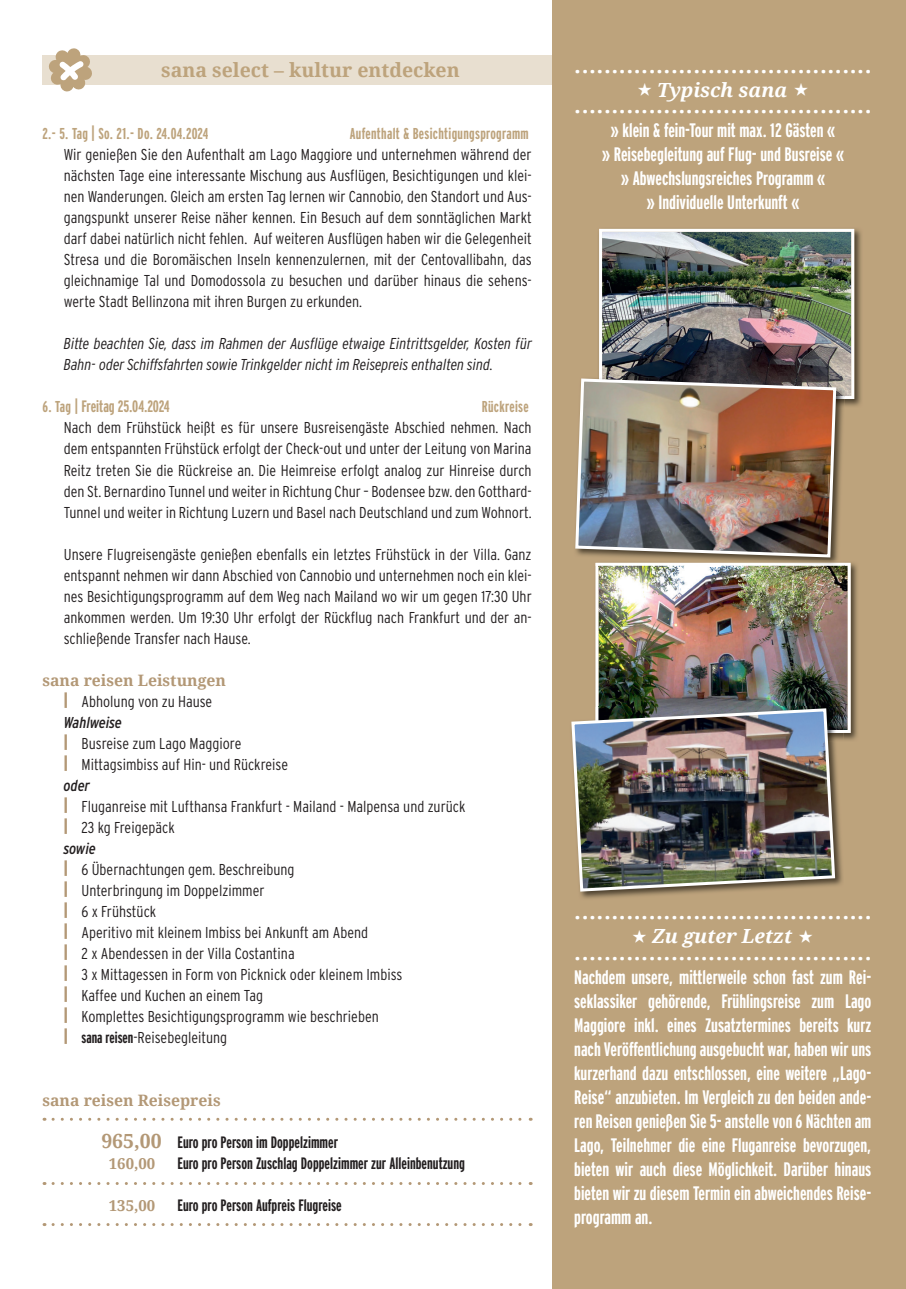
<style>
.page{position:relative;width:906px;height:1289px;background:#fff}
.page>*{position:absolute;margin:0;border:0;box-sizing:border-box;transform-origin:0 0}
.t1{font:700 22.5px "Droid Serif";color:#fff}
.t2{font:700 19.5px/24px "Interstate Compressed";color:#fff;text-align:center}
.t3{font:700 19.5px "Droid Serif";color:#bda37c}
.t4{font:italic 700 19.5px "Droid Serif";color:#fff}
.t5{font:700 16.5px "Interstate Compressed";color:#231f20}
.t6{font:700 16.5px "Interstate Compressed";letter-spacing:-.005em;color:#bda37c}
.t7{font:300 15.75px/21px "Interstate Condensed";color:#231f20;text-align:justify}
.t8{font:italic 300 15.75px/21px "Interstate Condensed";color:#231f20}
.t9{font:700 15.75px "Interstate Compressed";letter-spacing:.02em;color:#bda37c}
.t10{font:700 15.75px "Droid Serif";color:#b39876}
.t11{font:700 15px "Droid Serif";color:#b39876}
.s1{font-size:15.75px}
.s2{font-weight:900;color:#b39876}
.s3{font-weight:400;font-style:italic}
.s4{font-family:"Interstate Compressed";font-weight:700}
.s5{font-family:"Droid Serif";font-size:19.5px;color:#b39876}
</style>
<div class="page">
<div style="left:43px;top:55px;width:510px;height:29px;background:#e8dfd0"></div>
<div style="left:553px;top:0;width:353px;height:1288px;background:#bda37c"></div>
<svg style="left:48px;top:48px;width:45px;height:44px"></svg>
<img style="left:599px;top:228px;width:262px;height:178px">
<img style="left:599px;top:229px;width:255px;height:170px">
<img style="left:843px;top:562px;width:14px;height:178px">
<img style="left:595px;top:563px;width:255px;height:170px">
<img style="left:690px;top:408px;width:153px;height:152px">
<img style="left:838px;top:377px;width:6px;height:22px">
<img style="left:595px;top:560px;width:249px;height:3px">
<img style="left:598px;top:566px;width:246px;height:1px">
<img style="left:595px;top:563px;width:249px;height:3px">
<img style="left:575px;top:377px;width:263px;height:182px">
<img style="left:580px;top:764px;width:262px;height:135px">
<img style="left:836px;top:706px;width:7px;height:27px">
<img style="left:571px;top:706px;width:265px;height:187px">
<svg style="left:53px;top:1117px;width:478px;height:3px"></svg>
<svg style="left:53px;top:1182px;width:478px;height:2px"></svg>
<svg style="left:53px;top:1223px;width:478px;height:2px"></svg>
<p class="t3" style="left:161px;top:59px;width:300px">sana select – kultur entdecken</p>
<h1 class="t1" style="left:574px;top:52px;width:299px">........................................</h1>
<p class="t4" style="left:657px;top:78px;width:132px">Typisch sana</p>
<h1 class="t1" style="left:574px;top:92px;width:299px">........................................</h1>
<p class="t2" style="left:602px;top:118px;width:244px">» klein &amp; fein-Tour mit max. 12 Gästen «<br>» Reisebegleitung auf Flug- und Busreise « » Abwechslungsreiches Programm «<br>» Individuelle Unterkunft «</p>
<p class="t9" style="left:43px;top:125px;width:167px">2.- 5. Tag | So. 21.- Do. 24.04.2024</p>
<p class="t9" style="left:350px;top:125px;width:180px">Aufenthalt &amp; Besichtigungsprogramm</p>
<p class="t7" style="left:64px;top:144px;width:469px">Wir genießen Sie den Aufenthalt am Lago Maggiore und unternehmen während der nächsten Tage eine interessante Mischung aus Ausflügen, Besichtigungen und klei&shy;nen Wanderungen. Gleich am ersten Tag lernen wir Cannobio, den Standort und Aus&shy;gangspunkt unserer Reise näher kennen. Ein Besuch auf dem sonntäglichen Markt darf dabei natürlich nicht fehlen. Auf weiteren Ausflügen haben wir die Gelegenheit Stresa und die Boromäischen Inseln kennenzulernen, mit der Centovallibahn, das gleichnamige Tal und Domodossola zu besuchen und darüber hinaus die sehens&shy;werte Stadt Bellinzona mit ihren Burgen zu erkunden.</p>
<p class="t8" style="left:64px;top:333px;width:469px">Bitte beachten Sie, dass im Rahmen der Ausflüge etwaige Eintrittsgelder, Kosten für<br>Bahn- oder Schiffsfahrten sowie Trinkgelder nicht im Reisepreis enthalten sind.</p>
<p class="t6" style="left:43px;top:397px;width:129px"><span class="s1">6. Tag |</span> Freitag 25.04.2024</p>
<p class="t9" style="left:482px;top:398px;width:48px">Rückreise</p>
<p class="t7" style="left:64px;top:417px;width:469px">Nach dem Frühstück heißt es für unsere Busreisengäste Abschied nehmen. Nach dem entspannten Frühstück erfolgt der Check-out und unter der Leitung von Marina Reitz treten Sie die Rückreise an. Die Heimreise erfolgt analog zur Hinreise durch den St. Bernardino Tunnel und weiter in Richtung Chur – Bodensee bzw. den Gotthard-Tunnel und weiter in Richtung Luzern und Basel nach Deutschland und zum Wohnort.</p>
<p class="t7" style="left:64px;top:543px;width:469px">Unsere Flugreisengäste genießen ebenfalls ein letztes Frühstück in der Villa. Ganz entspannt nehmen wir dann Abschied von Cannobio und unternehmen noch ein klei&shy;nes Besichtigungsprogramm auf dem Weg nach Mailand wo wir um gegen 17:30 Uhr ankommen werden. Um 19:30 Uhr erfolgt der Rückflug nach Frankfurt und der an&shy;schließende Transfer nach Hause.</p>
<p class="t10" style="left:43px;top:671px;width:185px">sana reisen Leistungen</p>
<p class="t7" style="left:64px;top:690px;width:403px;text-align:left"><span class="s2">|</span> Abholung von zu Hause<br><span class="s3">Wahlweise<br></span><span class="s2">|</span> Busreise zum Lago Maggiore<br><span class="s2">|</span> Mittagsimbiss auf Hin- und Rückreise<br><span class="s3">oder<br></span><span class="s2">|</span> Fluganreise mit Lufthansa Frankfurt - Mailand - Malpensa und zurück <span class="s2">|</span> 23 kg Freigepäck<br><span class="s3">sowie<br></span><span class="s2">|</span> 6 Übernachtungen gem. Beschreibung<br><span class="s2">|</span> Unterbringung im Doppelzimmer<br><span class="s2">|</span> 6 x Frühstück<br><span class="s2">|</span> Aperitivo mit kleinem Imbiss bei Ankunft am Abend<br><span class="s2">|</span> 2 x Abendessen in der Villa Costantina<br><span class="s2">|</span> 3 x Mittagessen in Form von Picknick oder kleinem Imbiss<br><span class="s2">|</span> Kaffee und Kuchen an einem Tag<br><span class="s2">|</span> Komplettes Besichtigungsprogramm wie beschrieben<br><span class="s2">|</span> <span class="s4">sana reisen</span>-Reisebegleitung</p>
<h1 class="t1" style="left:574px;top:898px;width:299px">........................................</h1>
<p class="t4" style="left:652px;top:924px;width:142px">Zu guter Letzt</p>
<h1 class="t1" style="left:574px;top:938px;width:299px">........................................</h1>
<p class="t2" style="left:574px;top:964px;width:299px;text-align:justify">Nachdem unsere, mittlerweile schon fast zum Rei&shy;seklassiker gehörende, Frühlingsreise zum Lago Maggiore inkl. eines Zusatztermines bereits kurz nach Veröffentlichung ausgebucht war, haben wir uns kurzerhand dazu entschlossen, eine weitere „Lago-Reise“ anzubieten. Im Vergleich zu den beiden ande&shy;ren Reisen genießen Sie 5- anstelle von 6 Nächten am Lago, Teilnehmer die eine Fluganreise bevorzugen, bieten wir auch diese Möglichkeit. Darüber hinaus bieten wir zu diesem Termin ein abweichendes Reise&shy;programm an.</p>
<p class="t10" style="left:43px;top:1090px;width:180px">sana reisen Reisepreis</p>
<p class="t5" style="left:101px;top:1132px;width:238px"><span class="s5">965,00</span> Euro pro Person im Doppelzimmer</p>
<p class="t11" style="left:109px;top:1154px;width:48px">160,00</p>
<p class="t5" style="left:178px;top:1153px;width:289px">Euro pro Person Zuschlag Doppelzimmer zur Alleinbenutzung</p>
<p class="t11" style="left:109px;top:1196px;width:48px">135,00</p>
<p class="t5" style="left:178px;top:1195px;width:166px">Euro pro Person Aufpreis Flugreise</p>
</div>
